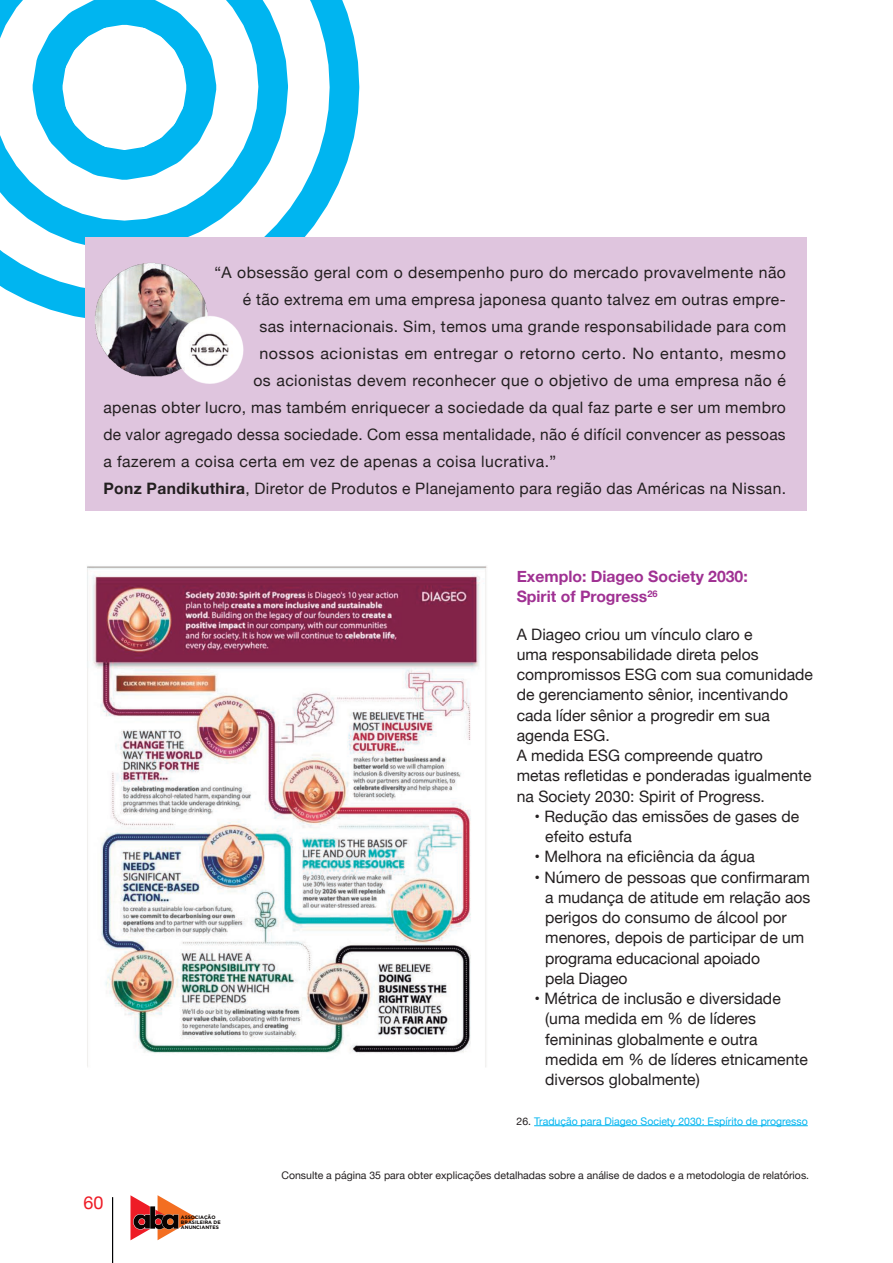
<style>
.page{position:relative;width:893px;height:1263px;background:#fff}
.page>*{position:absolute;margin:0;border:0;box-sizing:border-box;transform-origin:0 0}
.Main_-_Body{font:18px "Helvetica Neue";color:#ee1c26}
.Main_-_Body_Intro{font:15.75px/20.2px "Helvetica Neue";color:#231f20}
.Main_-_Body_Intro-2{font:15.75px "Helvetica Neue";letter-spacing:.03em;color:#231f20}
.Main_-_Body_Intro-3{font:15.75px "Helvetica Neue";letter-spacing:.02em;color:#231f20}
.Main_-_Body_Intro-4{font:15.75px "Helvetica Neue";letter-spacing:.025em;color:#231f20}
.Main_-_Body_Intro-5{font:15.75px "Helvetica Neue";letter-spacing:.04em;color:#231f20}
.t1{font:700 15.75px/19.5px "Helvetica Neue";color:#a03193}
.t2{font:10.5px "Helvetica Neue";color:#231f20}
.t3{font:10.5px "Helvetica Neue";color:#00b5f0}
.t4{font:700 4.95px/5.1px "Gotham";color:#080302}
.s1{font-weight:700}
.s2{color:#231f20}
</style>
<div class="page">
<svg style="left:0;top:0;width:360px;height:336px"></svg>
<hr style="left:112px;top:1197px;width:1px;height:66px;background:#000001">
<svg style="left:130px;top:1195px;width:67px;height:45px"></svg>
<hr style="left:534px;top:1125px;width:274px;height:1px;background:#00b5f0">
<div style="left:86px;top:237px;width:721px;height:274px;background:#dfc5de"></div>
<img style="left:95px;top:263px;width:149px;height:121px">
<img style="left:87px;top:566px;width:400px;height:501px">
<p class="Main_-_Body_Intro-2" style="left:214px;top:261px;width:573px">“A obsessão geral com o desempenho puro do mercado provavelmente não</p>
<p class="Main_-_Body_Intro-2" style="left:243px;top:288px;width:545px">é tão extrema em uma empresa japonesa quanto talvez em outras empre-</p>
<p class="Main_-_Body_Intro-2" style="left:259px;top:315px;width:528px">sas internacionais. Sim, temos uma grande responsabilidade para com</p>
<p class="Main_-_Body_Intro-5" style="left:259px;top:342px;width:528px">nossos acionistas em entregar o retorno certo. No entanto, mesmo</p>
<p class="Main_-_Body_Intro-2" style="left:253px;top:369px;width:534px">os acionistas devem reconhecer que o objetivo de uma empresa não é</p>
<p class="Main_-_Body_Intro-2" style="left:103px;top:396px;width:684px">apenas obter lucro, mas também enriquecer a sociedade da qual faz parte e ser um membro</p>
<p class="Main_-_Body_Intro-3" style="left:103px;top:423px;width:684px">de valor agregado dessa sociedade. Com essa mentalidade, não é difícil convencer as pessoas</p>
<p class="Main_-_Body_Intro-2" style="left:103px;top:450px;width:454px">a fazerem a coisa certa em vez de apenas a coisa lucrativa.”</p>
<p class="Main_-_Body_Intro-4" style="left:103px;top:477px;width:684px"><span class="s1">Ponz Pandikuthira</span>, Diretor de Produtos e Planejamento para região das Américas na Nissan.</p>
<p class="t1" style="left:517px;top:567px;width:232px">Exemplo: Diageo Society 2030:<br>Spirit of Progress<sup>26</sup></p>
<p class="Main_-_Body_Intro" style="left:517px;top:625px;width:298px">A Diageo criou um vínculo claro e<br>uma responsabilidade direta pelos compromissos ESG com sua comunidade de gerenciamento sênior, incentivando cada líder sênior a progredir em sua agenda ESG.</p>
<p class="Main_-_Body_Intro" style="left:517px;top:746px;width:296px">A medida ESG compreende quatro<br>metas refletidas e ponderadas igualmente na Society 2030: Spirit of Progress.</p>
<p class="Main_-_Body_Intro" style="left:545px;top:807px;width:255px;text-indent:-11px">• Redução das emissões de gases de efeito estufa</p>
<p class="Main_-_Body_Intro" style="left:535px;top:847px;width:222px">• Melhora na eficiência da água</p>
<p class="Main_-_Body_Intro" style="left:545px;top:868px;width:267px;text-indent:-11px">• Número de pessoas que confirmaram a mudança de atitude em relação aos perigos do consumo de álcool por menores, depois de participar de um programa educacional apoiado</p>
<p class="Main_-_Body_Intro" style="left:545px;top:969px;width:84px">pela Diageo</p>
<p class="Main_-_Body_Intro" style="left:545px;top:989px;width:264px;text-indent:-11px">• Métrica de inclusão e diversidade (uma medida em % de líderes femininas globalmente e outra medida em % de líderes etnicamente diversos globalmente)</p>
<p class="t3" style="left:517px;top:1113px;width:293px"><span class="s2">26.</span> Tradução para Diageo Society 2030: Espírito de progresso</p>
<p class="Main_-_Body" style="left:83px;top:1190px;width:22px">60</p>
<p class="t4" style="left:181px;top:1214px;width:41px">ASSOCIAÇÃO<br>BRASILEIRA DE<br>ANUNCIANTES</p>
<p class="t2" style="left:282px;top:1167px;width:529px">Consulte a página 35 para obter explicações detalhadas sobre a análise de dados e a metodologia de relatórios.</p>
</div>
